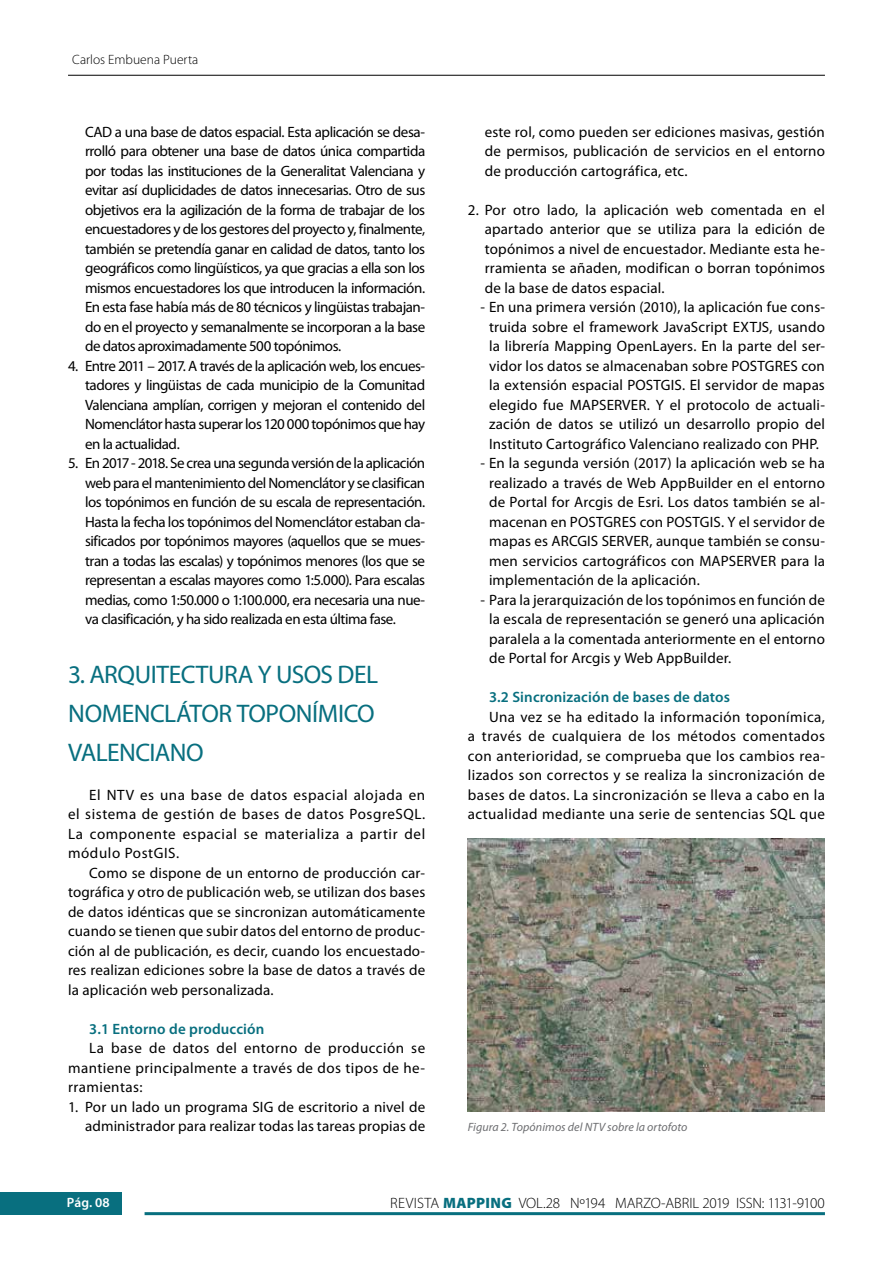
<style>
.page{position:relative;width:893px;height:1263px;background:#fff}
.page>*{position:absolute;margin:0;border:0;box-sizing:border-box;transform-origin:0 0}
.t1{font:25.5px/39px "Myriad Pro";letter-spacing:-.02em;color:#086f7f}
.t2{font:15px/19.5px "Myriad Pro";letter-spacing:.01em;color:#000;text-align:justify}
.t3{font:300 15px "Myriad Pro";letter-spacing:-.015em;color:#000}
.t4{font:600 15px "Myriad Pro";letter-spacing:.01em;color:#086f7f}
.t5{font:300 13.5px "Myriad Pro";color:#000}
.t6{font:600 13.5px "Myriad Pro";color:#fff}
.t7{font:italic 12px "Myriad Pro";letter-spacing:.005em;color:#6d6e71}
.s1{font-weight:900;color:#086f7f}
</style>
<div class="page">
<div style="left:0;top:1193px;width:121px;height:22px;background:#086f7f"></div>
<hr style="left:145px;top:1212px;width:680px;height:3px;background:#086f7f">
<hr style="left:68px;top:75px;width:757px;height:1px;background:#000">
<img style="left:468px;top:839px;width:357px;height:273px">
<p class="t5" style="left:72px;top:53px;width:128px">Carlos Embuena Puerta</p>
<p class="t2" style="left:85px;top:122px;width:342px">CAD a una base de datos espacial. Esta aplicación se desa&shy;rrolló para obtener una base de datos única compartida por todas las instituciones de la Generalitat Valenciana y evitar así duplicidades de datos innecesarias. Otro de sus objetivos era la agilización de la forma de trabajar de los encuestadores y de los gestores del proyecto y, finalmente, también se pretendía ganar en calidad de datos, tanto los geográficos como lingüísticos, ya que gracias a ella son los mismos encuestadores los que introducen la información.<br>En esta fase había más de 80 técnicos y lingüistas trabajan&shy;do en el proyecto y semanalmente se incorporan a la base de datos aproximadamente 500 topónimos.</p>
<p class="t2" style="left:85px;top:356px;width:342px;text-indent:-17px">4. Entre 2011 – 2017. A través de la aplicación web, los encues&shy;tadores y lingüistas de cada municipio de la Comunitad Valenciana amplían, corrigen y mejoran el contenido del Nomenclátor hasta superar los 120 000 topónimos que hay en la actualidad.</p>
<p class="t2" style="left:85px;top:454px;width:342px;text-indent:-17px">5. En 2017 - 2018. Se crea una segunda versión de la aplicación web para el mantenimiento del Nomenclátor y se clasifican los topónimos en función de su escala de representación.<br>Hasta la fecha los topónimos del Nomenclátor estaban cla&shy;sificados por topónimos mayores (aquellos que se mues&shy;tran a todas las escalas) y topónimos menores (los que se representan a escalas mayores como 1:5.000). Para escalas medias, como 1:50.000 o 1:100.000, era necesaria una nue&shy;va clasificación, y ha sido realizada en esta última fase.</p>
<h1 class="t1" style="left:68px;top:655px;width:311px">3. ARQUITECTURA Y USOS DEL<br>NOMENCLÁTOR TOPONÍMICO<br>VALENCIANO</h1>
<p class="t2" style="left:68px;top:785px;width:359px;text-indent:21px">El NTV es una base de datos espacial alojada en el sistema de gestión de bases de datos PosgreSQL.<br>La componente espacial se materializa a partir del módulo PostGIS.</p>
<p class="t2" style="left:68px;top:863px;width:359px;text-indent:21px">Como se dispone de un entorno de producción car&shy;tográfica y otro de publicación web, se utilizan dos bases de datos idénticas que se sincronizan automáticamente cuando se tienen que subir datos del entorno de produc&shy;ción al de publicación, es decir, cuando los encuestado&shy;res realizan ediciones sobre la base de datos a través de la aplicación web personalizada.</p>
<p class="t4" style="left:89px;top:1020px;width:177px">3.1 Entorno de producción</p>
<p class="t2" style="left:68px;top:1039px;width:359px;text-indent:21px">La base de datos del entorno de producción se mantiene principalmente a través de dos tipos de he&shy;rramientas:</p>
<p class="t2" style="left:68px;top:1097px;width:359px;text-align:right">1. Por un lado un programa SIG de escritorio a nivel de administrador para realizar todas las tareas propias de</p>
<p class="t2" style="left:485px;top:122px;width:342px">este rol, como pueden ser ediciones masivas, gestión de permisos, publicación de servicios en el entorno de producción cartográfica, etc.</p>
<p class="t2" style="left:485px;top:200px;width:342px;text-indent:-17px">2. Por otro lado, la aplicación web comentada en el apartado anterior que se utiliza para la edición de topónimos a nivel de encuestador. Mediante esta he&shy;rramienta se añaden, modifican o borran topónimos de la base de datos espacial.</p>
<p class="t2" style="left:480px;top:298px;width:346px;text-align:center">- En una primera versión (2010), la aplicación fue cons&shy;truida sobre el framework JavaScript EXTJS, usando la librería Mapping OpenLayers. En la parte del ser&shy;vidor los datos se almacenaban sobre POSTGRES con la extensión espacial POSTGIS. El servidor de mapas elegido fue MAPSERVER. Y el protocolo de actuali&shy;zación de datos se utilizó un desarrollo propio del Instituto Cartográfico Valenciano realizado con PHP.</p>
<p class="t2" style="left:489px;top:454px;width:337px;text-indent:-9px">- En la segunda versión (2017) la aplicación web se ha realizado a través de Web AppBuilder en el entorno de Portal for Arcgis de Esri. Los datos también se al&shy;macenan en POSTGRES con POSTGIS. Y el servidor de mapas es ARCGIS SERVER, aunque también se consu&shy;men servicios cartográficos con MAPSERVER para la implementación de la aplicación.</p>
<p class="t2" style="left:489px;top:590px;width:337px;text-indent:-9px">- Para la jerarquización de los topónimos en función de la escala de representación se generó una aplicación paralela a la comentada anteriormente en el entorno de Portal for Arcgis y Web AppBuilder.</p>
<p class="t4" style="left:489px;top:689px;width:243px">3.2 Sincronización de bases de datos</p>
<p class="t2" style="left:468px;top:707px;width:359px;text-indent:21px">Una vez se ha editado la información toponímica, a través de cualquiera de los métodos comentados con anterioridad, se comprueba que los cambios rea&shy;lizados son correctos y se realiza la sincronización de bases de datos. La sincronización se lleva a cabo en la actualidad mediante una serie de sentencias SQL que</p>
<p class="t7" style="left:468px;top:1121px;width:221px">Figura 2. Topónimos del NTV sobre la ortofoto</p>
<p class="t6" style="left:67px;top:1195px;width:44px">Pág. 08</p>
<p class="t3" style="left:390px;top:1195px;width:436px">REVISTA <span class="s1">MAPPING</span> VOL.28 Nº194 MARZO-ABRIL 2019 ISSN: 1131-9100</p>
</div>
